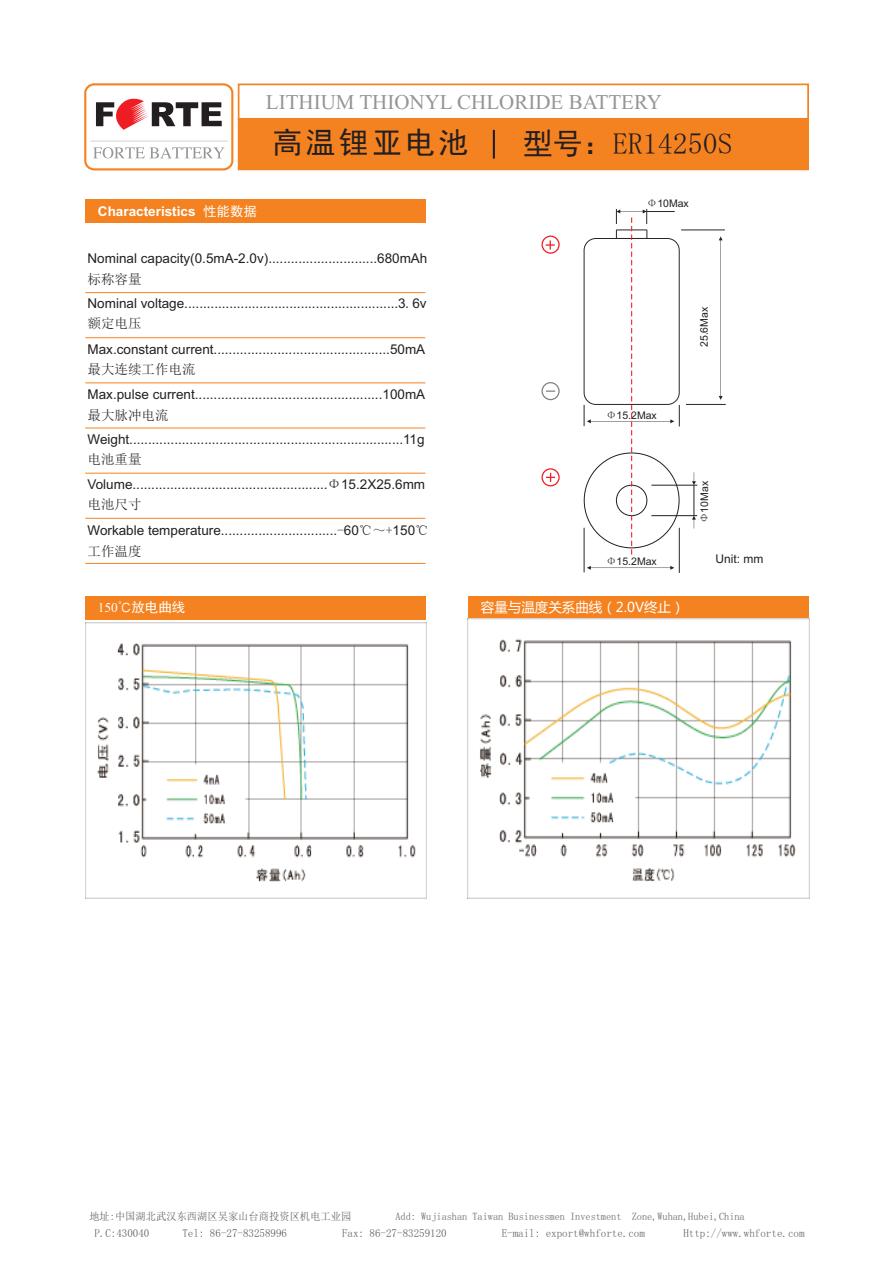
<style>
.page{position:relative;width:893px;height:1263px;background:#fff}
.page>*{position:absolute;margin:0;border:0;box-sizing:border-box;transform-origin:0 0}
.t1{font:30px "MS Mincho";color:#231f20}
.t2{font:30px "Sim Hei";letter-spacing:.11em;color:#231f20}
.t3{font:21px "Times New Roman";color:#939598}
.t4{font:13.5px "Arial";color:#231f20}
.t5{font:13.5px "Sim Sun";color:#231f20}
.t6{font:700 13.5px "Arial";color:#fff}
.t7{font:13.5px "Microsoft Ya Hei";color:#fff}
.t8{font:13.5px "Sim Hei";color:#fff}
.t9{font:12px "Arial";color:#231f20}
.t10{font:11.25px "Sim Sun";color:#5a5c59}
.t11{font:10.5px "Sim Sun";color:#5a5c59}
.t12{font:10.5px "Arial";color:#231f20}
.s1{font-family:"Sim Hei";font-weight:400}
.s2{font-family:"Sim Hei"}
.s3{font-family:"Sim Sun"}
.s4{font-family:"Times New Roman"}
</style>
<div class="page">
<div style="left:237px;top:117px;width:572px;height:54px;background:#f58220"></div>
<div style="left:238px;top:84px;width:571px;height:36px;border:2px solid #f58220"></div>
<div style="left:84px;top:83px;width:149px;height:87px;border:2px solid #f58220;border-radius:9px"></div>
<svg style="left:96px;top:98px;width:126px;height:32px"></svg>
<svg style="left:93px;top:147px;width:132px;height:11px"></svg>
<hr style="left:90px;top:141px;width:138px;height:1px;background:#d1d2d4">
<div style="left:468px;top:597px;width:340px;height:23px;background:#f58220"></div>
<hr style="left:681px;top:230px;width:44px;height:1px;background:#2a2723">
<hr style="left:686px;top:404px;width:40px;height:1px;background:#2a2723">
<div style="left:541px;top:236px;width:19px;height:18px;border:1px solid #ee1d23;border-radius:50%"></div>
<svg style="left:546px;top:240px;width:9px;height:10px"></svg>
<hr style="left:651px;top:485px;width:46px;height:1px;background:#231f20">
<hr style="left:651px;top:515px;width:46px;height:1px;background:#231f20">
<div style="left:541px;top:382px;width:19px;height:18px;border:1px solid #808285;border-radius:50%"></div>
<svg style="left:546px;top:390px;width:9px;height:2px"></svg>
<div style="left:541px;top:468px;width:19px;height:18px;border:1px solid #ee1d23;border-radius:50%"></div>
<svg style="left:546px;top:473px;width:9px;height:9px"></svg>
<svg style="left:692px;top:516px;width:4px;height:12px"></svg>
<svg style="left:692px;top:472px;width:4px;height:13px"></svg>
<hr style="left:694px;top:485px;width:1px;height:31px;background:#231f20">
<svg style="left:719px;top:236px;width:4px;height:164px"></svg>
<hr style="left:679px;top:528px;width:1px;height:45px;background:#2a2723">
<hr style="left:584px;top:528px;width:1px;height:44px;background:#2a2723">
<svg style="left:587px;top:566px;width:87px;height:4px"></svg>
<hr style="left:493px;top:130px;width:2px;height:29px;background:#231f20">
<svg style="left:584px;top:209px;width:96px;height:348px"></svg>
<div style="left:85px;top:199px;width:340px;height:24px;background:#f58220"></div>
<hr style="left:85px;top:563px;width:340px;height:1px;background:#f58220">
<hr style="left:85px;top:518px;width:340px;height:1px;background:#f58220">
<hr style="left:85px;top:473px;width:340px;height:1px;background:#f58220">
<hr style="left:85px;top:428px;width:340px;height:1px;background:#f58220">
<hr style="left:85px;top:382px;width:340px;height:1px;background:#f58220">
<hr style="left:85px;top:337px;width:340px;height:1px;background:#f58220">
<hr style="left:85px;top:292px;width:340px;height:1px;background:#f58220">
<div style="left:85px;top:597px;width:340px;height:23px;background:#f58220"></div>
<img style="left:85px;top:622px;width:341px;height:277px">
<img style="left:468px;top:619px;width:341px;height:280px">
<h2 class="t3" style="left:266px;top:95px;width:398px">LITHIUM THIONYL CHLORIDE BATTERY</h2>
<p class="t6" style="left:98px;top:206px;width:161px">Characteristics <span class="s1">性能数据</span></p>
<h1 class="t2" style="left:272px;top:127px;width:198px">高温锂亚电池</h1>
<h1 class="t1" style="left:523px;top:128px;width:212px"><span class="s2">型号：</span>ER14250S</h1>
<p class="t12" style="left:647px;top:199px;width:44px"><span class="s3">Φ</span>10Max</p>
<p class="t4" style="left:88px;top:254px;width:341px">Nominal capacity(0.5mA-2.0v).............................680mAh</p>
<p class="t4" style="left:88px;top:298px;width:341px">Nominal voltage.........................................................3<span class="s3">.</span>6v</p>
<p class="t4" style="left:88px;top:344px;width:339px">Max.constant current...............................................50mA</p>
<p class="t4" style="left:88px;top:389px;width:339px">Max.pulse current..................................................100mA</p>
<p class="t4" style="left:88px;top:434px;width:339px">Weight.........................................................................11g</p>
<p class="t4" style="left:88px;top:479px;width:339px">Volume....................................................<span class="s3">Φ</span>15.2X25.6mm</p>
<p class="t4" style="left:88px;top:525px;width:343px">Workable temperature...............................<span class="s3">-</span>60<span class="s3">℃～+</span>150<span class="s3">℃</span></p>
<p class="t5" style="left:88px;top:272px;width:55px">标称容量</p>
<p class="t5" style="left:88px;top:317px;width:55px">额定电压</p>
<p class="t5" style="left:88px;top:363px;width:109px">最大连续工作电流</p>
<p class="t5" style="left:88px;top:408px;width:82px">最大脉冲电流</p>
<p class="t5" style="left:88px;top:453px;width:55px">电池重量</p>
<p class="t5" style="left:88px;top:498px;width:55px">电池尺寸</p>
<p class="t5" style="left:88px;top:544px;width:56px">工作温度</p>
<p class="t8" style="left:98px;top:600px;width:89px"><span class="s4">150</span>℃放电曲线</p>
<p class="t12" style="left:606px;top:411px;width:52px"><span class="s3">Φ</span>15.2Max</p>
<p class="t12" style="left:700px;top:347px;width:42px;rotate:-90deg">25.6Max</p>
<p class="t12" style="left:701px;top:523px;width:44px;rotate:-90deg"><span class="s3">Φ</span>10Max</p>
<p class="t12" style="left:606px;top:558px;width:52px"><span class="s3">Φ</span>15.2Max</p>
<p class="t9" style="left:715px;top:554px;width:49px">Unit: mm</p>
<p class="t7" style="left:481px;top:601px;width:205px">容量与温度关系曲线（2.0V终止）</p>
<p class="t11" style="left:89px;top:1210px;width:263px">地址:中国湖北武汉东西湖区吴家山台商投资区机电工业园</p>
<p class="t11" style="left:395px;top:1210px;width:351px">Add: Wujiashan Taiwan Businessmen Investment Zone,Wuhan,Hubei,China</p>
<p class="t10" style="left:94px;top:1227px;width:57px">P.C:430040</p>
<p class="t10" style="left:182px;top:1227px;width:106px">Tel: 86-27-83258996</p>
<p class="t10" style="left:342px;top:1227px;width:106px">Fax: 86-27-83259120</p>
<p class="t10" style="left:502px;top:1227px;width:145px">E-mail: export@whforte.com</p>
<p class="t10" style="left:683px;top:1227px;width:123px">Http://www.whforte.com</p>
</div>
